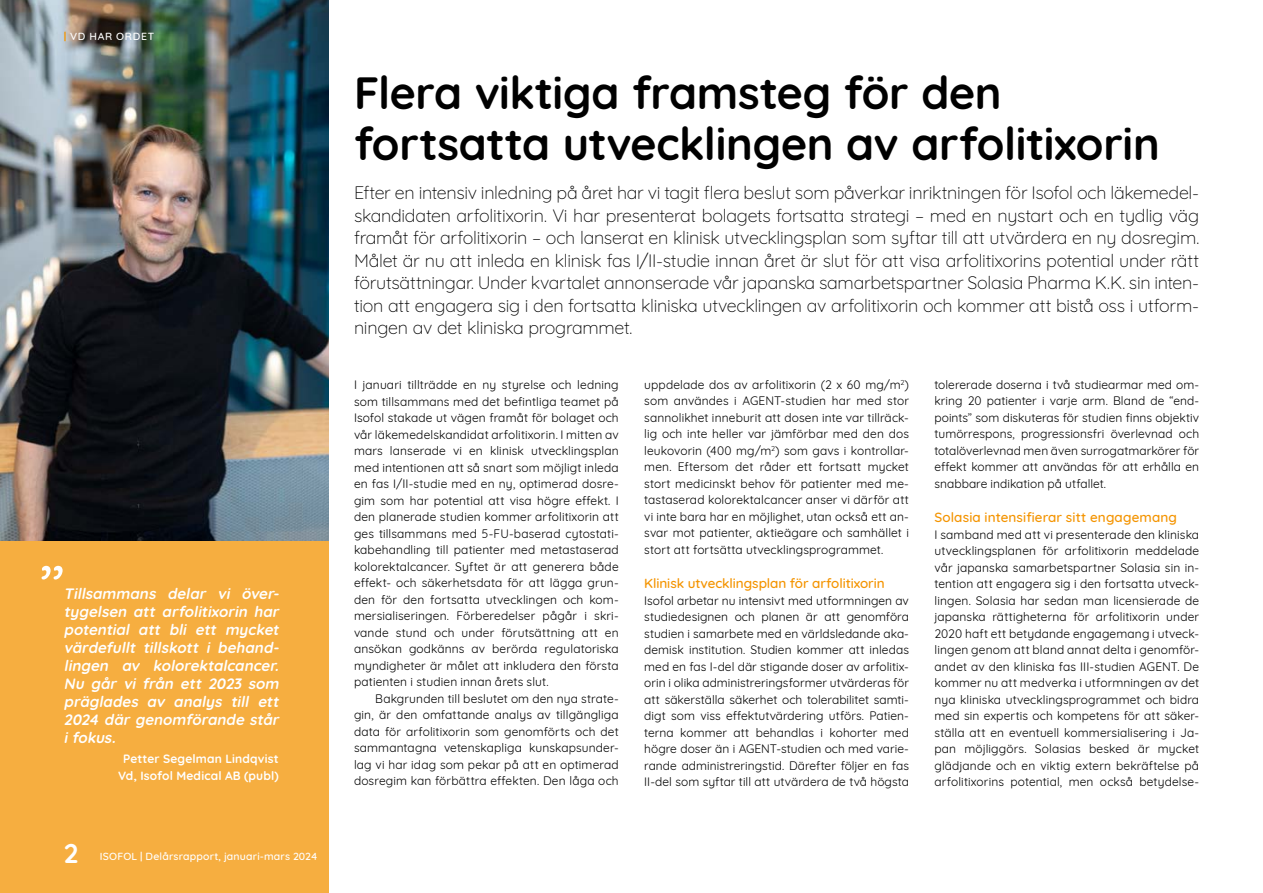
<style>
.page{position:relative;width:1263px;height:893px;background:#fff}
.page>*{position:absolute;margin:0;border:0;box-sizing:border-box;transform-origin:0 0}
.t1{font:75px "Quicksand";color:#fff}
.t2{font:700 45px/51px "Quicksand";letter-spacing:-.01em;color:#000}
.t3{font:700 27px "Quicksand";color:#fff}
.t4{font:300 18px/22.5px "Quicksand";letter-spacing:-.015em;color:#000;text-align:justify}
.t5{font:italic 700 15px/18px "Quicksand";color:#fff;text-align:justify}
.t6{font:500 13.5px "Quicksand";color:#f49400}
.t7{font:12px/16.5px "Quicksand";letter-spacing:.01em;color:#000;text-align:justify}
.t8{font:700 12px/16.5px "Quicksand";letter-spacing:.015em;color:#fff;text-align:center}
.t9{font:500 10.5px "Quicksand";letter-spacing:.02em;color:#fff}
.t10{font:500 10.5px "Quicksand";letter-spacing:.07em;color:#fff}
.s1{font-weight:700;color:#f49400}
</style>
<div class="page">
<div style="left:0;top:540px;width:328px;height:353px;background:#f6ae40"></div>
<img style="left:0;top:0;width:328px;height:540px">
<p class="t10" style="left:64px;top:28px;width:92px"><span class="s1">|</span> VD HAR ORDET</p>
<h1 class="t1" style="left:39px;top:533px;width:28px">”</h1>
<p class="t5" style="left:64px;top:583px;width:220px">Tillsammans delar vi över&shy;tygelsen att arfolitixorin har potential att bli ett mycket värdefullt tillskott i behand&shy;lingen av kolorektalcancer.<br>Nu går vi från ett 2023 som präglades av analys till ett 2024 där genomförande står ifokus.</p>
<p class="t8" style="left:118px;top:749px;width:162px">Petter Segelman Lindqvist<br>Vd, Isofol Medical AB (publ)</p>
<h3 class="t3" style="left:64px;top:831px;width:16px">2</h3>
<p class="t9" style="left:100px;top:848px;width:219px">ISOFOL | Delårsrapport, januari-mars 2024</p>
<h2 class="t2" style="left:354px;top:63px;width:807px">Flera viktiga framsteg för den fortsatta utvecklingen av arfolitixorin</h2>
<p class="t4" style="left:354px;top:180px;width:847px">Efter en intensiv inledning på året har vi tagit flera beslut som påverkar inriktningen för Isofol och läkemedel&shy;skandidaten arfolitixorin. Vi har presenterat bolagets fortsatta strategi – med en nystart och en tydlig väg framåt för arfolitixorin – och lanserat en klinisk utvecklingsplan som syftar till att utvärdera en ny dosregim.<br>Målet är nu att inleda en klinisk fas I/II-studie innan året är slut för att visa arfolitixorins potential under rätt förutsättningar. Under kvartalet annonserade vår japanska samarbetspartner Solasia Pharma K.K. sin inten&shy;tion att engagera sig i den fortsatta kliniska utvecklingen av arfolitixorin och kommer att bistå oss i utform&shy;ningen av det kliniska programmet.</p>
<p class="t7" style="left:354px;top:375px;width:266px">I januari tillträdde en ny styrelse och ledning som tillsammans med det befintliga teamet på Isofol stakade ut vägen framåt för bolaget och vår läkemedelskandidat arfolitixorin. I mitten av mars lanserade vi en klinisk utvecklingsplan med intentionen att så snart som möjligt inleda en fas I/II-studie med en ny, optimerad dosre&shy;gim som har potential att visa högre effekt. I den planerade studien kommer arfolitixorin att ges tillsammans med 5-FU-baserad cytostati&shy;kabehandling till patienter med metastaserad kolorektalcancer. Syftet är att generera både effekt- och säkerhetsdata för att lägga grun&shy;den för den fortsatta utvecklingen och kom&shy;mersialiseringen. Förberedelser pågår i skri&shy;vande stund och under förutsättning att en ansökan godkänns av berörda regulatoriska myndigheter är målet att inkludera den första patienten i studien innan årets slut.</p>
<p class="t7" style="left:354px;top:689px;width:266px;text-indent:21px">Bakgrunden till beslutet om den nya strate&shy;gin, är den omfattande analys av tillgängliga data för arfolitixorin som genomförts och det sammantagna vetenskapliga kunskapsunder&shy;lag vi har idag som pekar på att en optimerad dosregim kan förbättra effekten. Den låga och</p>
<p class="t7" style="left:644px;top:375px;width:266px">uppdelade dos av arfolitixorin (2 x 60 mg/m<sup>2</sup>) som användes i AGENT-studien har med stor sannolikhet inneburit att dosen inte var tillräck&shy;lig och inte heller var jämförbar med den dos leukovorin (400 mg/m<sup>2</sup>) som gavs i kontrollar&shy;men. Eftersom det råder ett fortsatt mycket stort medicinskt behov för patienter med me&shy;tastaserad kolorektalcancer anser vi därför att vi inte bara har en möjlighet, utan också ett an&shy;svar mot patienter, aktieägare och samhället i stort att fortsätta utvecklingsprogrammet.</p>
<p class="t6" style="left:644px;top:572px;width:242px">Klinisk utvecklingsplan för arfolitixorin</p>
<p class="t7" style="left:644px;top:591px;width:266px">Isofol arbetar nu intensivt med utformningen av studiedesignen och planen är att genomföra studien i samarbete med en världsledande aka&shy;demisk institution. Studien kommer att inledas med en fas I-del där stigande doser av arfolitix&shy;orin i olika administreringsformer utvärderas för att säkerställa säkerhet och tolerabilitet samti&shy;digt som viss effektutvärdering utförs. Patien&shy;terna kommer att behandlas i kohorter med högre doser än i AGENT-studien och med varie&shy;rande administreringstid. Därefter följer en fas II-del som syftar till att utvärdera de två högsta</p>
<p class="t7" style="left:934px;top:375px;width:266px">tolererade doserna i två studiearmar med om&shy;kring 20 patienter i varje arm. Bland de “end&shy;points” som diskuteras för studien finns objektiv tumörrespons, progressionsfri överlevnad och totalöverlevnad men även surrogatmarkörer för effekt kommer att användas för att erhålla en snabbare indikation på utfallet.</p>
<p class="t6" style="left:934px;top:506px;width:244px">Solasia intensifierar sitt engagemang</p>
<p class="t7" style="left:934px;top:525px;width:266px">I samband med att vi presenterade den kliniska utvecklingsplanen för arfolitixorin meddelade vår japanska samarbetspartner Solasia sin in&shy;tention att engagera sig i den fortsatta utveck&shy;lingen. Solasia har sedan man licensierade de japanska rättigheterna för arfolitixorin under 2020 haft ett betydande engagemang i utveck&shy;lingen genom att bland annat delta i genomför&shy;andet av den kliniska fas III-studien AGENT. De kommer nu att medverka i utformningen av det nya kliniska utvecklingsprogrammet och bidra med sin expertis och kompetens för att säker&shy;ställa att en eventuell kommersialisering i Ja&shy;pan möjliggörs. Solasias besked är mycket glädjande och en viktig extern bekräftelse på arfolitixorins potential, men också betydelse-</p>
</div>
